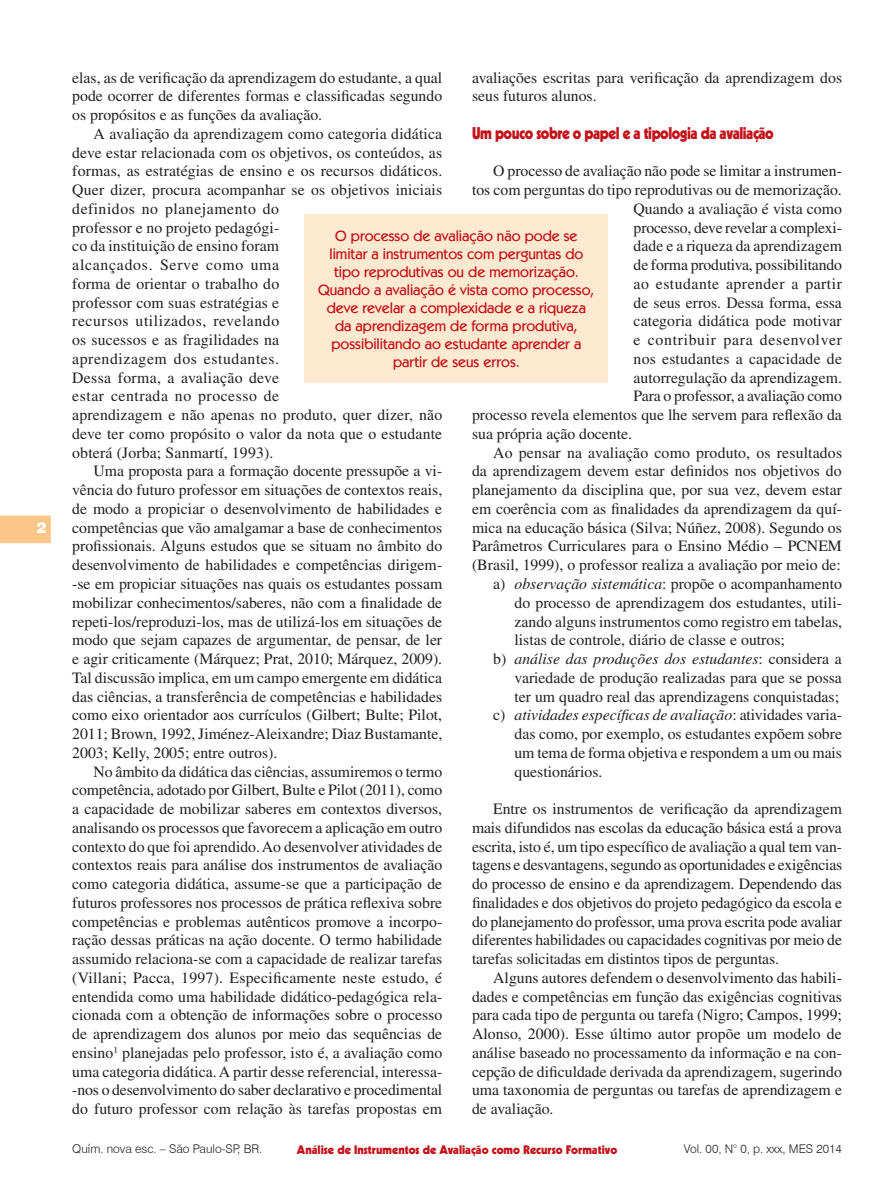
<style>
.page{position:relative;width:893px;height:1191px;background:#fff}
.page>*{position:absolute;margin:0;border:0;box-sizing:border-box;transform-origin:0 0}
.Seção{font:900 16.5px "Kabel";letter-spacing:-.03em;color:#c4121a;scale:.9 1}
.Tabulação{font:15.75px/18.8px "Times";color:#231f20;text-align:justify}
.Tabulação-2{font:15.75px "Times";letter-spacing:.03em;color:#231f20}
.Tabulação-3{font:15.75px "Times";letter-spacing:.045em;color:#231f20}
.Olho{font:500 15px/18px "Kabel IT Cby BT";color:#c4121a;text-align:center}
.t1{font:900 15px "Swiss 721 BT";color:#fff}
.t2{font:300 12px "Swiss 721 BT";color:#231f20}
.t3{font:900 12px "Kabel";color:#c4121a}
.s1{font-style:italic}
</style>
<div class="page">
<svg style="left:0;top:515px;width:51px;height:28px"></svg>
<div style="left:305px;top:214px;width:303px;height:169px;background:#fee9d1"></div>
<p class="t1" style="left:37px;top:518px;width:11px">2</p>
<p class="Tabulação" style="left:72px;top:68px;width:371px">elas, as de verificação da aprendizagem do estudante, a qual pode ocorrer de diferentes formas e classificadas segundo os propósitos e as funções da avaliação.</p>
<p class="Tabulação" style="left:72px;top:124px;width:371px;text-align:left;text-indent:21px">A avaliação da aprendizagem como categoria didática deve estar relacionada com os objetivos, os conteúdos, as formas, as estratégias de ensino e os recursos didáticos.<br>Quer dizer, procura acompanhar se os objetivos iniciais definidos no planejamento do<br>professor e no projeto pedagógi-<br>co da instituição de ensino foram<br>alcançados. Serve como uma<br>forma de orientar o trabalho do<br>professor com suas estratégias e<br>recursos utilizados, revelando<br>os sucessos e as fragilidades na<br>aprendizagem dos estudantes.<br>Dessa forma, a avaliação deve<br>estar centrada no processo de<br>aprendizagem e não apenas no produto, quer dizer, não deve ter como propósito o valor da nota que o estudante obterá (Jorba; Sanmartí, 1993).</p>
<p class="Tabulação" style="left:72px;top:462px;width:372px;text-indent:21px">Uma proposta para a formação docente pressupõe a vi&shy;vência do futuro professor em situações de contextos reais, de modo a propiciar o desenvolvimento de habilidades e competências que vão amalgamar a base de conhecimentos profissionais. Alguns estudos que se situam no âmbito do desenvolvimento de habilidades e competências dirigem--se em propiciar situações nas quais os estudantes possam mobilizar conhecimentos/saberes, não com a finalidade de repeti-los/reproduzi-los, mas de utilizá-los em situações de modo que sejam capazes de argumentar, de pensar, de ler e agir criticamente (Márquez; Prat, 2010; Márquez, 2009).<br>Tal discussão implica, em um campo emergente em didática das ciências, a transferência de competências e habilidades como eixo orientador aos currículos (Gilbert; Bulte; Pilot, 2011; Brown, 1992, Jiménez-Aleixandre; Diaz Bustamante, 2003; Kelly, 2005; entre outros).</p>
<p class="Tabulação" style="left:72px;top:762px;width:372px;text-indent:21px">No âmbito da didática das ciências, assumiremos o termo competência, adotado por Gilbert, Bulte e Pilot (2011), como a capacidade de mobilizar saberes em contextos diversos, analisando os processos que favorecem a aplicação em outro contexto do que foi aprendido. Ao desenvolver atividades de contextos reais para análise dos instrumentos de avaliação como categoria didática, assume-se que a participação de futuros professores nos processos de prática reflexiva sobre competências e problemas autênticos promove a incorpo&shy;ração dessas práticas na ação docente. O termo habilidade assumido relaciona-se com a capacidade de realizar tarefas (Villani; Pacca, 1997). Especificamente neste estudo, é entendida como uma habilidade didático-pedagógica rela&shy;cionada com a obtenção de informações sobre o processo de aprendizagem dos alunos por meio das sequências de ensino<sup>1</sup> planejadas pelo professor, isto é, a avaliação como uma categoria didática. A partir desse referencial, interessa--nos o desenvolvimento do saber declarativo e procedimental do futuro professor com relação às tarefas propostas em</p>
<p class="Tabulação" style="left:472px;top:68px;width:372px">avaliações escritas para verificação da aprendizagem dos seus futuros alunos.</p>
<p class="Seção" style="left:472px;top:122px;width:337px">Um pouco sobre o papel e a tipologia da avaliação</p>
<p class="Tabulação" style="left:493px;top:162px;width:350px">O processo de avaliação não pode se limitar a instrumen-</p>
<p class="Tabulação" style="left:472px;top:180px;width:371px">tos com perguntas do tipo reprodutivas ou de memorização.</p>
<p class="Tabulação" style="left:634px;top:199px;width:210px">Quando a avaliação é vista como</p>
<p class="Tabulação" style="left:634px;top:218px;width:210px">processo, deve revelar a complexi-</p>
<p class="Tabulação" style="left:634px;top:237px;width:210px">dade e a riqueza da aprendizagem</p>
<p class="Tabulação" style="left:634px;top:255px;width:210px">de forma produtiva, possibilitando</p>
<p class="Tabulação-2" style="left:634px;top:275px;width:210px">ao estudante aprender a partir</p>
<p class="Tabulação" style="left:634px;top:293px;width:210px">de seus erros. Dessa forma, essa</p>
<p class="Tabulação" style="left:634px;top:312px;width:210px">categoria didática pode motivar</p>
<p class="Tabulação-3" style="left:634px;top:331px;width:210px">e contribuir para desenvolver</p>
<p class="Tabulação" style="left:634px;top:349px;width:210px">nos estudantes a capacidade de</p>
<p class="Tabulação" style="left:634px;top:368px;width:210px">autorregulação da aprendizagem.</p>
<p class="Tabulação" style="left:634px;top:387px;width:210px">Para o professor, a avaliação como</p>
<p class="Tabulação" style="left:472px;top:405px;width:371px">processo revela elementos que lhe servem para reflexão da</p>
<p class="Tabulação" style="left:472px;top:424px;width:162px">sua própria ação docente.</p>
<p class="Tabulação" style="left:472px;top:443px;width:372px;text-indent:21px">Ao pensar na avaliação como produto, os resultados da aprendizagem devem estar definidos nos objetivos do planejamento da disciplina que, por sua vez, devem estar em coerência com as finalidades da aprendizagem da quí&shy;mica na educação básica (Silva; Núñez, 2008). Segundo os Parâmetros Curriculares para o Ensino Médio – PCNEM (Brasil, 1999), o professor realiza a avaliação por meio de:</p>
<p class="Tabulação" style="left:515px;top:574px;width:329px;text-indent:-21px">a) <span class="s1">observação sistemática</span>: propõe o acompanhamento do processo de aprendizagem dos estudantes, utili&shy;zando alguns instrumentos como registro em tabelas, listas de controle, diário de classe e outros;</p>
<p class="Tabulação" style="left:515px;top:649px;width:329px;text-indent:-21px">b) <span class="s1">análise das produções dos estudantes</span>: considera a variedade de produção realizadas para que se possa ter um quadro real das aprendizagens conquistadas;</p>
<p class="Tabulação" style="left:515px;top:705px;width:329px;text-indent:-21px">c) <span class="s1">atividades específicas de avaliação</span>: atividades varia&shy;das como, por exemplo, os estudantes expõem sobre um tema de forma objetiva e respondem a um ou mais questionários.</p>
<p class="Tabulação" style="left:472px;top:799px;width:372px;text-indent:21px">Entre os instrumentos de verificação da aprendizagem mais difundidos nas escolas da educação básica está a prova escrita, isto é, um tipo específico de avaliação a qual tem van&shy;tagens e desvantagens, segundo as oportunidades e exigências do processo de ensino e da aprendizagem. Dependendo das finalidades e dos objetivos do projeto pedagógico da escola e do planejamento do professor, uma prova escrita pode avaliar diferentes habilidades ou capacidades cognitivas por meio de tarefas solicitadas em distintos tipos de perguntas.</p>
<p class="Tabulação" style="left:472px;top:968px;width:371px;text-indent:21px">Alguns autores defendem o desenvolvimento das habili&shy;dades e competências em função das exigências cognitivas para cada tipo de pergunta ou tarefa (Nigro; Campos, 1999; Alonso, 2000). Esse último autor propõe um modelo de análise baseado no processamento da informação e na con&shy;cepção de dificuldade derivada da aprendizagem, sugerindo uma taxonomia de perguntas ou tarefas de aprendizagem e de avaliação.</p>
<p class="Olho" style="left:318px;top:226px;width:278px">O processo de avaliação não pode se limitar a instrumentos com perguntas do tipo reprodutivas ou de memorização.<br>Quando a avaliação é vista como processo, deve revelar a complexidade e a riqueza da aprendizagem de forma produtiva, possibilitando ao estudante aprender a partir de seus erros.</p>
<p class="t2" style="left:72px;top:1141px;width:192px">Quím. nova esc. – São Paulo-SP, BR.</p>
<p class="t2" style="left:684px;top:1141px;width:160px">Vol. 00, N° 0, p. xxx, MES 2014</p>
<p class="t3" style="left:297px;top:1141px;width:322px">Análise de Instrumentos de Avaliação como Recurso Formativo</p>
</div>
